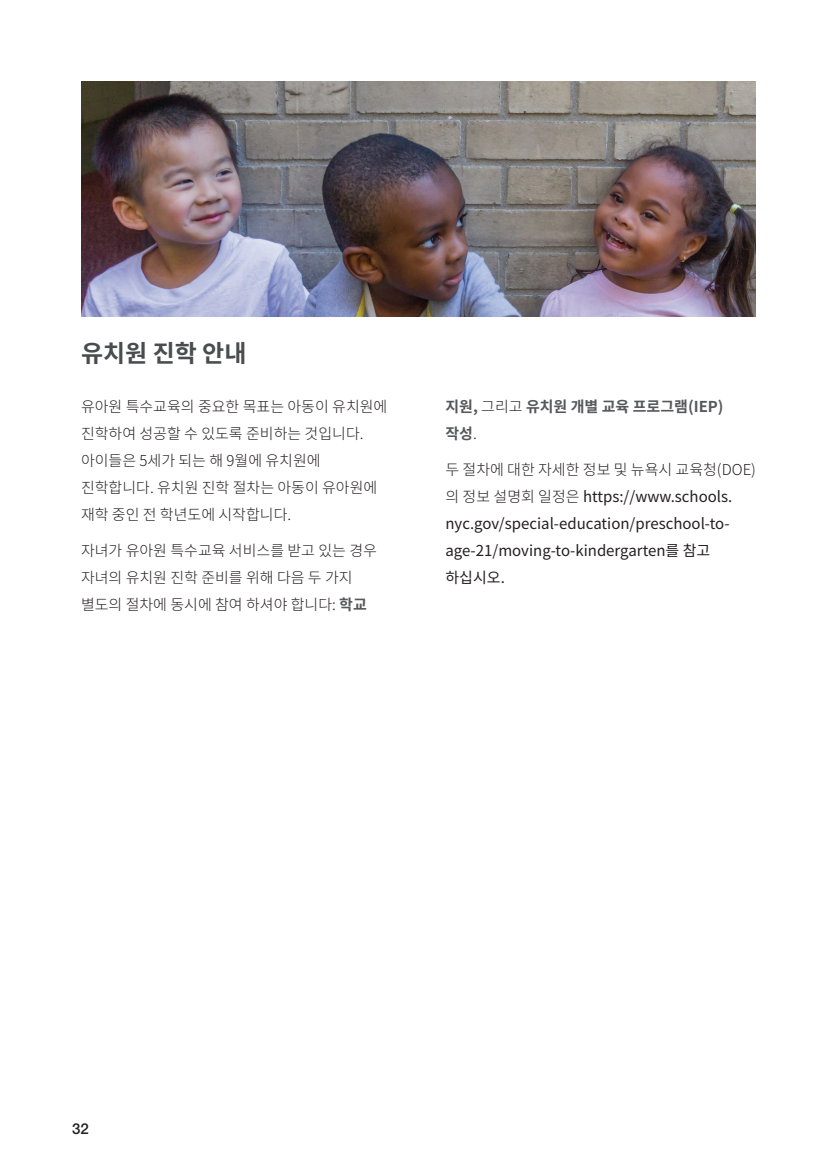
<style>
.page{position:relative;width:837px;height:1161px;background:#fff}
.page>*{position:absolute;margin:0;border:0;box-sizing:border-box;transform-origin:0 0}
.t1{font:700 24px "Noto Sans CJ Kkr";color:#4b4c4d}
.t2{font:300 15px/27px "Noto Sans CJ Kkr";color:#231f20}
.t3{font:15px/27px "Noto Sans CJ Kkr";color:#231f20}
.t4{font:700 15px/27px "Noto Sans CJ Kkr";color:#57585a}
.t5{font:500 15px "Helvetica Neue LT Std";color:#231f20}
.s1{font-weight:700;color:#57585a}
.s2{font-weight:300;color:#231f20}
.s3{font-weight:300}
</style>
<div class="page">
<img style="left:81px;top:81px;width:675px;height:236px">
<h2 class="t1" style="left:81px;top:340px;width:167px">유치원 진학 안내</h2>
<p class="t2" style="left:81px;top:393px;width:308px">유아원 특수교육의 중요한 목표는 아동이 유치원에 진학하여 성공할 수 있도록 준비하는 것입니다. 아이들은 5세가 되는 해 9월에 유치원에 진학합니다. 유치원 진학 절차는 아동이 유아원에 재학 중인 전 학년도에 시작합니다.</p>
<p class="t2" style="left:81px;top:537px;width:297px">자녀가 유아원 특수교육 서비스를 받고 있는 경우 자녀의 유치원 진학 준비를 위해 다음 두 가지 별도의 절차에 동시에 참여 하셔야 합니다: <span class="s1">학교</span></p>
<p class="t4" style="left:446px;top:393px;width:280px">지원, <span class="s2">그리고</span> 유치원 개별 교육 프로그램(IEP) 작성<span class="s2">.</span></p>
<p class="t3" style="left:445px;top:456px;width:312px"><span class="s3">두 절차에 대한 자세한 정보 및 뉴욕시 교육청(DOE) 의 정보 설명회 일정은</span> https://www.schools. nyc.gov/special-education/preschool-to&shy;age-21/moving-to-kindergarten를 참고 하십시오.</p>
<p class="t5" style="left:72px;top:1120px;width:18px">32</p>
</div>
